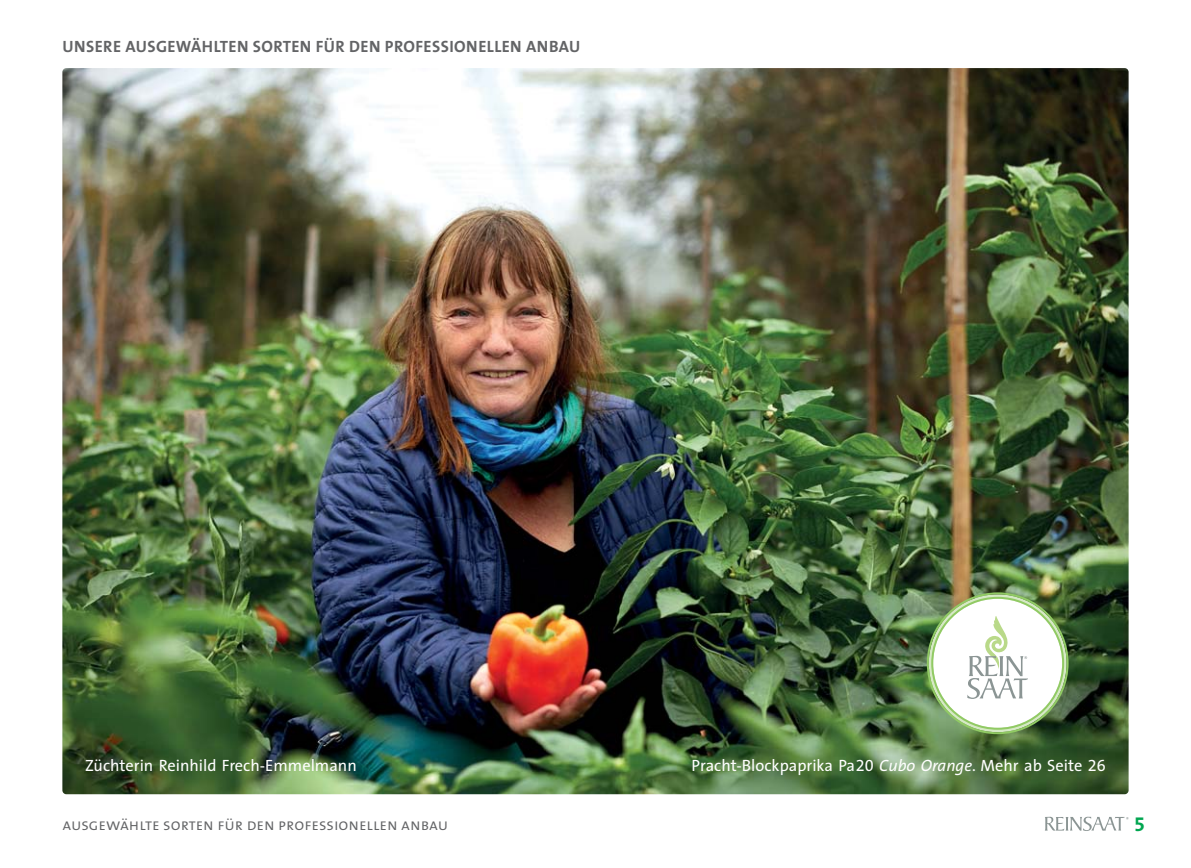
<style>
.page{position:relative;width:1191px;height:868px;background:#fff}
.page>*{position:absolute;margin:0;border:0;box-sizing:border-box;transform-origin:0 0}
.t1{font:20px "The Sans Bold Expert";color:#00a650}
.t2{font:16.4px "The Sans";color:#fff}
.t3{font:700 16.4px "The Sans";letter-spacing:.025em;color:#636466}
.t4{font:16.4px "The Sans Semi Light Caps";color:#636466}
.s1{font-family:"The Sans Expert"}
.s2{font-style:italic}
</style>
<div class="page">
<svg style="left:1045px;top:816px;width:83px;height:14px"></svg>
<img style="left:62px;top:68px;width:1066px;height:726px;border-radius:4px">
<svg style="left:926px;top:592px;width:142px;height:142px"></svg>
<p class="t3" style="left:62px;top:38px;width:519px">UNSERE AUSGEWÄHLTEN SORTEN FÜR DEN PROFESSIONELLEN ANBAU</p>
<p class="t2" style="left:85px;top:759px;width:273px">Züchterin Reinhild Frech-Emmelmann</p>
<p class="t2" style="left:691px;top:759px;width:416px">Pracht-Blockpaprika Pa<span class="s1">20</span> <span class="s2">Cubo Orange</span>. Mehr ab Seite <span class="s1">26</span></p>
<p class="t4" style="left:62px;top:815px;width:387px">ausgewählte sorten für den professionellen anbau</p>
<p class="t1" style="left:1134px;top:811px;width:12px">5</p>
</div>
